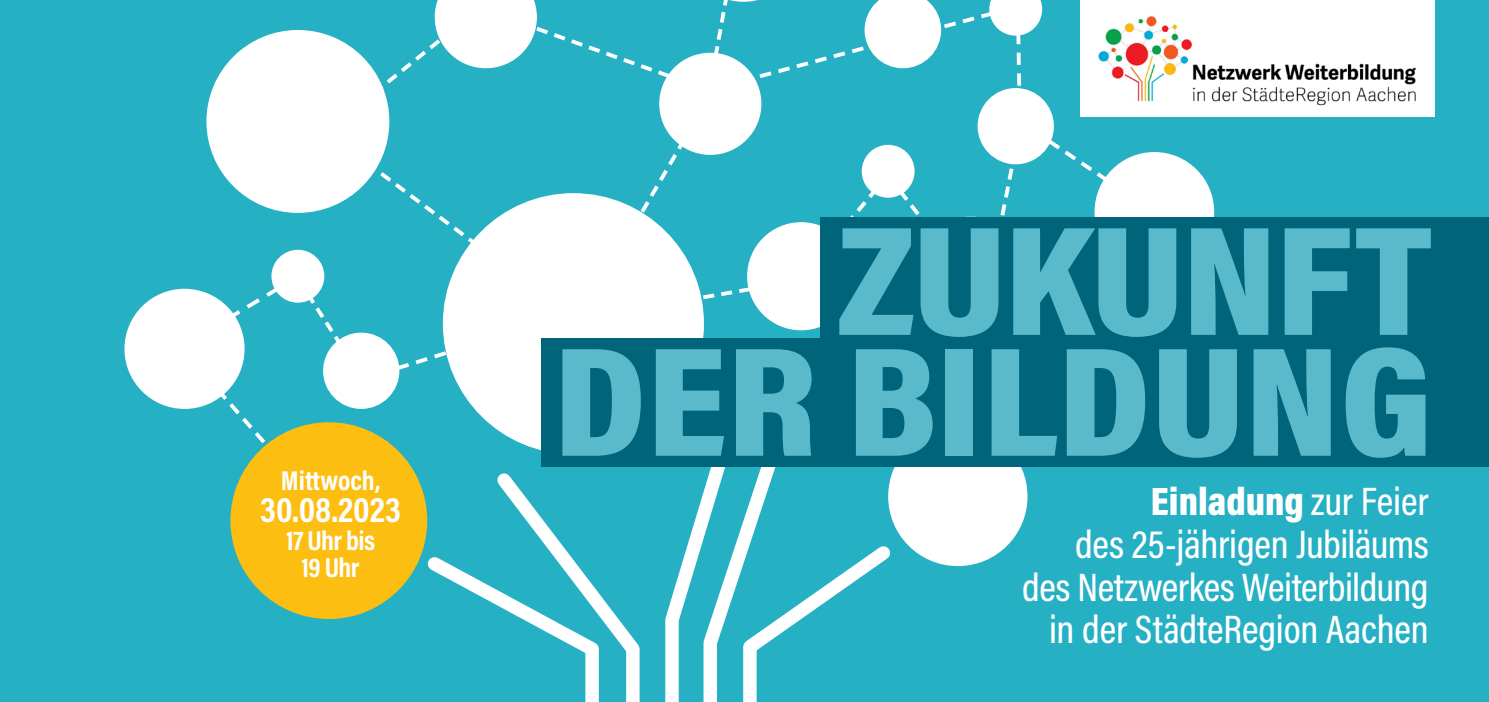
<style>
.page{position:relative;width:1489px;height:702px;background:#fff}
.page>*{position:absolute;margin:0;border:0;box-sizing:border-box;transform-origin:0 0}
.t1{font:900 157.75px/120.8px "Acumin Pro Cond";letter-spacing:-.005em;color:#5ab9cb;text-align:right;scale:1.13 1}
.t2{font:500 40px/42.5px "Acumin Pro Cond";letter-spacing:-.01em;color:#fff;text-align:right}
.t3{font:700 35px "Acumin Pro Cond";color:#fff}
.t4{font:700 27.5px/27.5px "Acumin Pro Cond";letter-spacing:-.02em;color:#fff;text-align:center}
.t5{font:700 27.5px "Acumin Pro Cond";color:#fff}
.s1{font-weight:900}
</style>
<div class="page">
<div style="left:0;top:0;width:1488px;height:702px;background:#26b0c4"></div>
<svg style="left:212px;top:384px;width:54px;height:60px"></svg>
<svg style="left:222px;top:289px;width:62px;height:35px"></svg>
<svg style="left:302px;top:289px;width:37px;height:59px"></svg>
<svg style="left:393px;top:349px;width:57px;height:24px"></svg>
<svg style="left:1020px;top:466px;width:81px;height:15px"></svg>
<div style="left:443px;top:193px;width:261px;height:261px;background:#fff;border-radius:50%"></div>
<div style="left:1094px;top:152px;width:120px;height:120px;background:#fff;border-radius:50%"></div>
<div style="left:124px;top:289px;width:120px;height:120px;background:#fff;border-radius:50%"></div>
<div style="left:323px;top:332px;width:76px;height:77px;background:#fff;border-radius:50%"></div>
<div style="left:747px;top:222px;width:108px;height:108px;background:#fff;border-radius:50%"></div>
<div style="left:206px;top:30px;width:183px;height:183px;background:#fff;border-radius:50%"></div>
<div style="left:888px;top:427px;width:139px;height:139px;background:#fff;border-radius:50%"></div>
<svg style="left:354px;top:0;width:774px;height:308px"></svg>
<div style="left:271px;top:250px;width:53px;height:52px;background:#fff;border-radius:50%"></div>
<svg style="left:658px;top:315px;width:277px;height:387px"></svg>
<svg style="left:416px;top:466px;width:230px;height:236px"></svg>
<div style="left:230px;top:422px;width:197px;height:197px;background:#fdbe12;border-radius:50%"></div>
<div style="left:1080px;top:0;width:354px;height:117px;background:#fff"></div>
<div style="left:820px;top:217px;width:668px;height:128px;background:#00647a"></div>
<div style="left:541px;top:338px;width:947px;height:128px;background:#00647a"></div>
<img style="left:1098px;top:16px;width:318px;height:90px">
<p class="t5" style="left:281px;top:462px;width:101px">Mittwoch,</p>
<p class="t3" style="left:260px;top:487px;width:142px">30.08.2023</p>
<p class="t4" style="left:286px;top:526px;width:91px">17 Uhr bis<br>19 Uhr</p>
<h1 class="t1" style="left:553px;top:216px;width:779px">ZUKUNFT<br>DER BILDUNG</h1>
<p class="t2" style="left:1022px;top:479px;width:408px"><span class="s1">Einladung</span> zur Feier<br>des 25-jährigen Jubiläums des Netzwerkes Weiterbildung in der StädteRegion Aachen</p>
</div>
